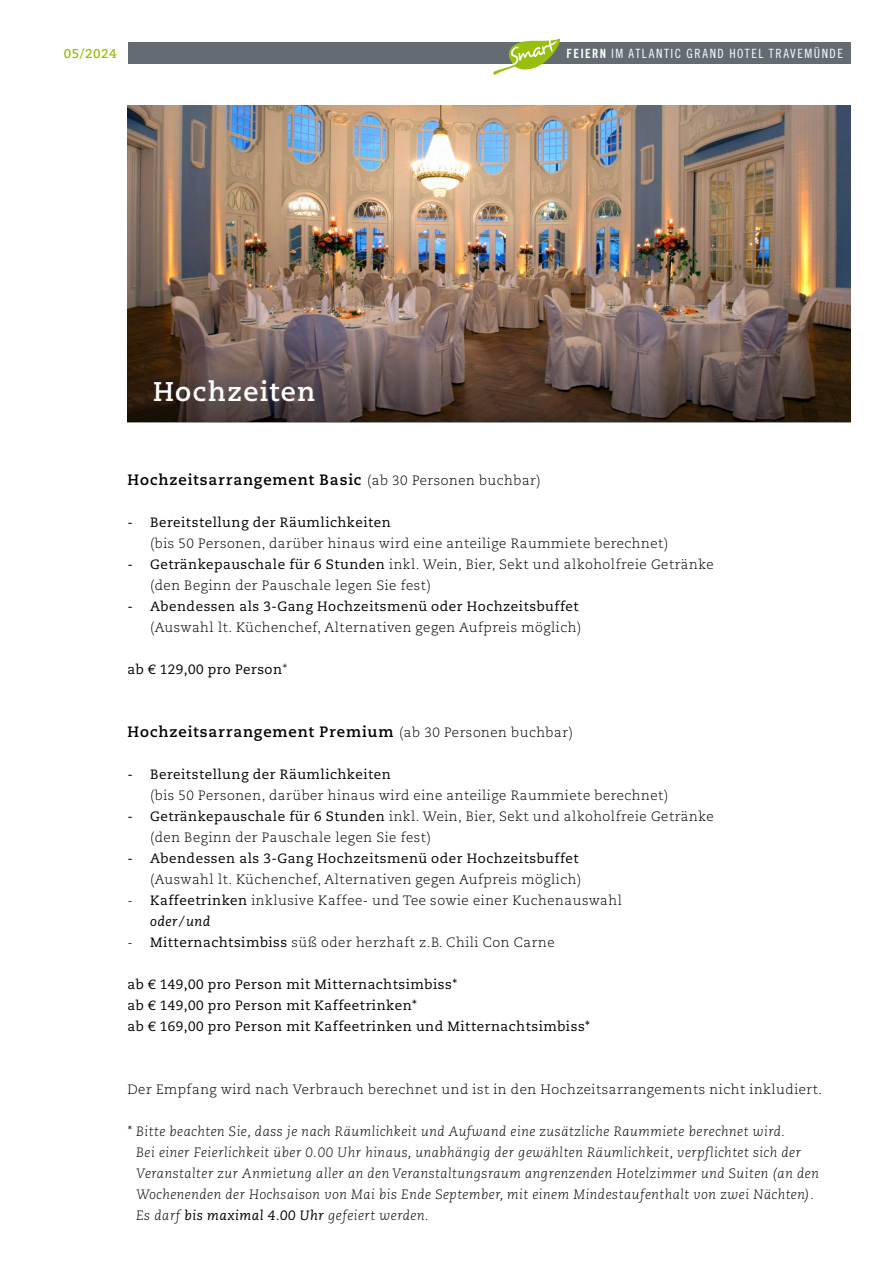
<style>
.page{position:relative;width:893px;height:1263px;background:#fff}
.page>*{position:absolute;margin:0;border:0;box-sizing:border-box;transform-origin:0 0}
.t1{font:700 27px "Caecilia LT Pro 75";letter-spacing:.05em;color:#fff}
.t2{font:700 15px "Caecilia LT Pro 75";letter-spacing:.06em;color:#000}
.t3{font:300 13.5px/21px "Caecilia LT Pro 45";letter-spacing:.04em;color:#000}
.t4{font:italic 300 13.5px/21px "Caecilia LT Pro 46";letter-spacing:.04em;color:#000}
.t5{font:13.5px/21px "Caecilia LT Pro 55 Roman";letter-spacing:.04em;color:#000}
.t6{font:italic 13.5px "Caecilia LT Pro 56";letter-spacing:.04em;color:#000}
.t7{font:12.75px "Trade Gothic LT Std Cn 18";letter-spacing:.12em;color:#fff}
.t8{font:700 12.75px "Caecilia LT Pro 75";letter-spacing:.04em;color:#97bf0d}
.s1{font-family:"Trade Gothic LT Pro Bd Cn 20"}
.s2{font-family:"Caecilia LT Pro 45";font-weight:300;font-size:13.5px}
.s3{font-family:"Caecilia LT Pro 55 Roman";font-weight:400}
.s4{font-family:"Caecilia LT Pro 45";font-weight:300}
.s5{font-family:"Caecilia LT Pro 56";font-weight:400}
</style>
<div class="page">
<div style="left:128px;top:43px;width:722px;height:21px;background:#636c72"></div>
<svg style="left:493px;top:38px;width:67px;height:37px"></svg>
<img style="left:128px;top:105px;width:722px;height:233px">
<svg style="left:128px;top:338px;width:722px;height:84px;background:#58453f"></svg>
<p class="t8" style="left:64px;top:45px;width:54px">05/2024</p>
<p class="t7" style="left:566px;top:46px;width:278px"><span class="s1">FEIERN</span> IM ATLANTIC GRAND HOTEL TRAVEMÜNDE</p>
<h1 class="t1" style="left:153px;top:373px;width:163px">Hochzeiten</h1>
<p class="t2" style="left:128px;top:470px;width:415px">Hochzeitsarrangement Basic <span class="s2">(ab 30 Personen buchbar)</span></p>
<p class="t5" style="left:128px;top:512px;width:265px">- Bereitstellung der Räumlichkeiten</p>
<p class="t3" style="left:150px;top:533px;width:520px">(bis 50 Personen, darüber hinaus wird eine anteilige Raummiete berechnet)</p>
<p class="t3" style="left:150px;top:554px;width:565px;text-indent:-23px"><span class="s3">- Getränkepauschale für 6 Stunden</span> inkl. Wein, Bier, Sekt und alkoholfreie Getränke (den Beginn der Pauschale legen Sie fest)</p>
<p class="t5" style="left:128px;top:596px;width:453px">- Abendessen als 3-Gang Hochzeitsmenü oder Hochzeitsbuffet</p>
<p class="t3" style="left:150px;top:617px;width:433px">(Auswahl lt. Küchenchef, Alternativen gegen Aufpreis möglich)</p>
<p class="t5" style="left:128px;top:659px;width:161px">ab € 129,00 pro Person<span class="s4">*</span></p>
<p class="t2" style="left:128px;top:722px;width:447px">Hochzeitsarrangement Premium <span class="s2">(ab 30 Personen buchbar)</span></p>
<p class="t5" style="left:128px;top:764px;width:265px">- Bereitstellung der Räumlichkeiten</p>
<p class="t3" style="left:150px;top:785px;width:520px">(bis 50 Personen, darüber hinaus wird eine anteilige Raummiete berechnet)</p>
<p class="t3" style="left:150px;top:806px;width:565px;text-indent:-23px"><span class="s3">- Getränkepauschale für 6 Stunden</span> inkl. Wein, Bier, Sekt und alkoholfreie Getränke (den Beginn der Pauschale legen Sie fest)</p>
<p class="t5" style="left:128px;top:848px;width:453px">- Abendessen als 3-Gang Hochzeitsmenü oder Hochzeitsbuffet</p>
<p class="t3" style="left:150px;top:869px;width:433px">(Auswahl lt. Küchenchef, Alternativen gegen Aufpreis möglich)</p>
<p class="t3" style="left:128px;top:890px;width:496px">- <span class="s3">Kaffeetrinken</span> inklusive Kaffee- und Tee sowie einer Kuchenauswahl</p>
<p class="t6" style="left:150px;top:913px;width:62px">oder/und</p>
<p class="t3" style="left:128px;top:932px;width:429px">- <span class="s3">Mitternachtsimbiss</span> süß oder herzhaft z.B. Chili Con Carne</p>
<p class="t5" style="left:128px;top:974px;width:464px">ab € 149,00 pro Person mit Mitternachtsimbiss*<br>ab € 149,00 pro Person mit Kaffeetrinken*<br>ab € 169,00 pro Person mit Kaffeetrinken und Mitternachtsimbiss*</p>
<p class="t3" style="left:128px;top:1079px;width:696px">Der Empfang wird nach Verbrauch berechnet und ist in den Hochzeitsarrangements nicht inkludiert.</p>
<p class="t4" style="left:136px;top:1121px;width:684px;text-indent:-9px">* Bitte beachten Sie, dass je nach Räumlichkeit und Aufwand eine zusätzliche Raummiete berechnet wird.<br>Bei einer Feierlichkeit über 0.00 Uhr hinaus, unabhängig der gewählten Räumlichkeit, verpflichtet sich der Veranstalter zur Anmietung aller an den Veranstaltungsraum angrenzenden Hotelzimmer und Suiten (an den Wochenenden der Hochsaison von Mai bis Ende September, mit einem Mindestaufenthalt von zwei Nächten).<br>Es darf <span class="s5">bis maximal 4.00 Uhr</span> gefeiert werden.</p>
</div>
